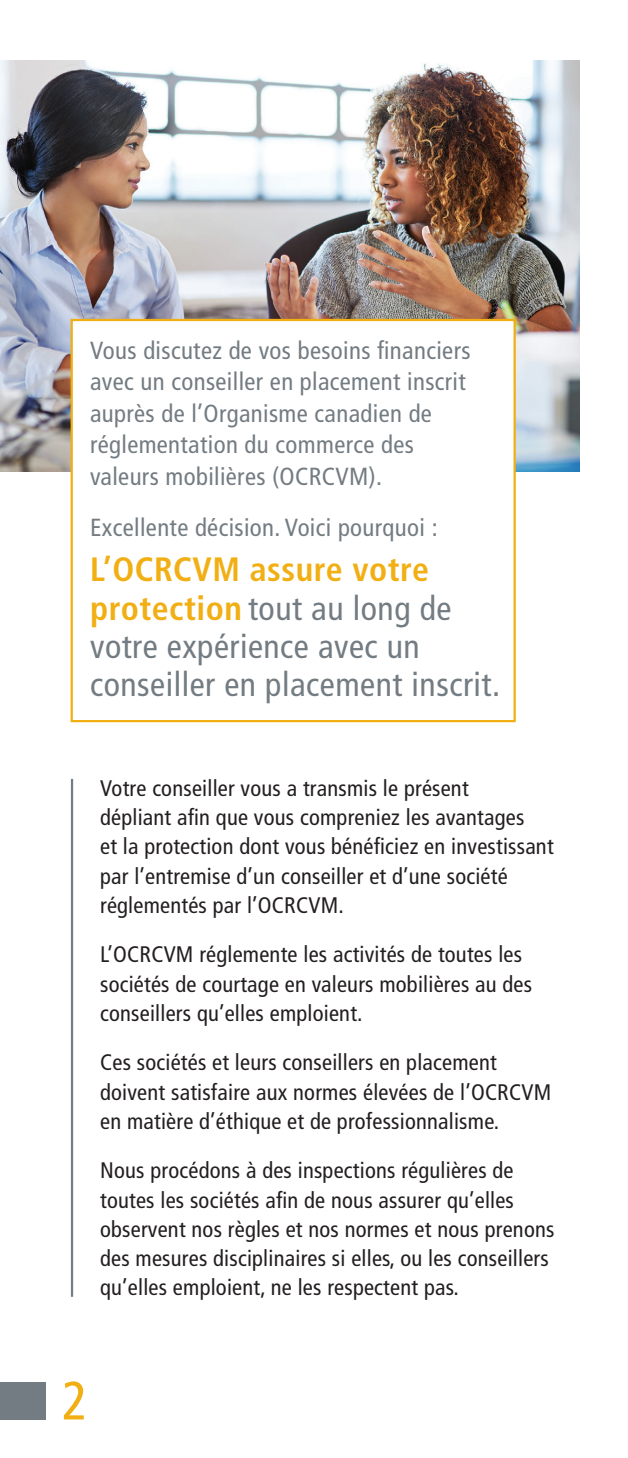
<style>
.page{position:relative;width:628px;height:1458px;background:#fff}
.page>*{position:absolute;margin:0;border:0;box-sizing:border-box;transform-origin:0 0}
.t1{font:condensed 54px "Frutiger";color:#f1af14}
.body__10_14__B{font:condensed 33.75px/38.2px "Frutiger";letter-spacing:.015em;color:#737c82}
.body__10_14__B-2{font:condensed 24.75px/31.5px "Frutiger";letter-spacing:.015em;color:#737c82}
.Bullets{font:condensed 22.5px/29.2px "Frutiger";letter-spacing:.01em;color:#231f20}
.s1{font-weight:700;color:#f1af14}
</style>
<div class="page">
<div style="left:0;top:1382px;width:46px;height:38px;background:#737c82"></div>
<hr style="left:71px;top:779px;width:2px;height:518px;background:#737c82">
<img style="left:0;top:61px;width:579px;height:411px">
<div style="left:71px;top:319px;width:445px;height:403px;background:#fff;border:2px solid #f1af14"></div>
<p class="body__10_14__B-2" style="left:90px;top:335px;width:382px">Vous discutez de vos besoins financiers avec un conseiller en placement inscrit auprès de l’Organisme canadien de réglementation du commerce des valeurs mobilières (OCRCVM).</p>
<p class="body__10_14__B-2" style="left:90px;top:512px;width:349px">Excellente décision. Voici pourquoi :</p>
<p class="body__10_14__B" style="left:90px;top:551px;width:411px"><span class="s1">L’OCRCVM assure votre protection</span> tout au long de votre expérience avec un conseiller en placement inscrit.</p>
<p class="Bullets" style="left:100px;top:774px;width:455px">Votre conseiller vous a transmis le présent<br>dépliant afin que vous compreniez les avantages<br>et la protection dont vous bénéficiez en investissant par l’entremise d’un conseiller et d’une société réglementés par l’OCRCVM.</p>
<p class="Bullets" style="left:100px;top:940px;width:433px">L’OCRCVM réglemente les activités de toutes les sociétés de courtage en valeurs mobilières au des conseillers qu’elles emploient.</p>
<p class="Bullets" style="left:100px;top:1048px;width:453px">Ces sociétés et leurs conseillers en placement doivent satisfaire aux normes élevées de l’OCRCVM en matière d’éthique et de professionnalisme.</p>
<p class="Bullets" style="left:100px;top:1156px;width:456px">Nous procédons à des inspections régulières de toutes les sociétés afin de nous assurer qu’elles observent nos règles et nos normes et nous prenons des mesures disciplinaires si elles, ou les conseillers qu’elles emploient, ne les respectent pas.</p>
<p class="t1" style="left:62px;top:1369px;width:27px">2</p>
</div>
